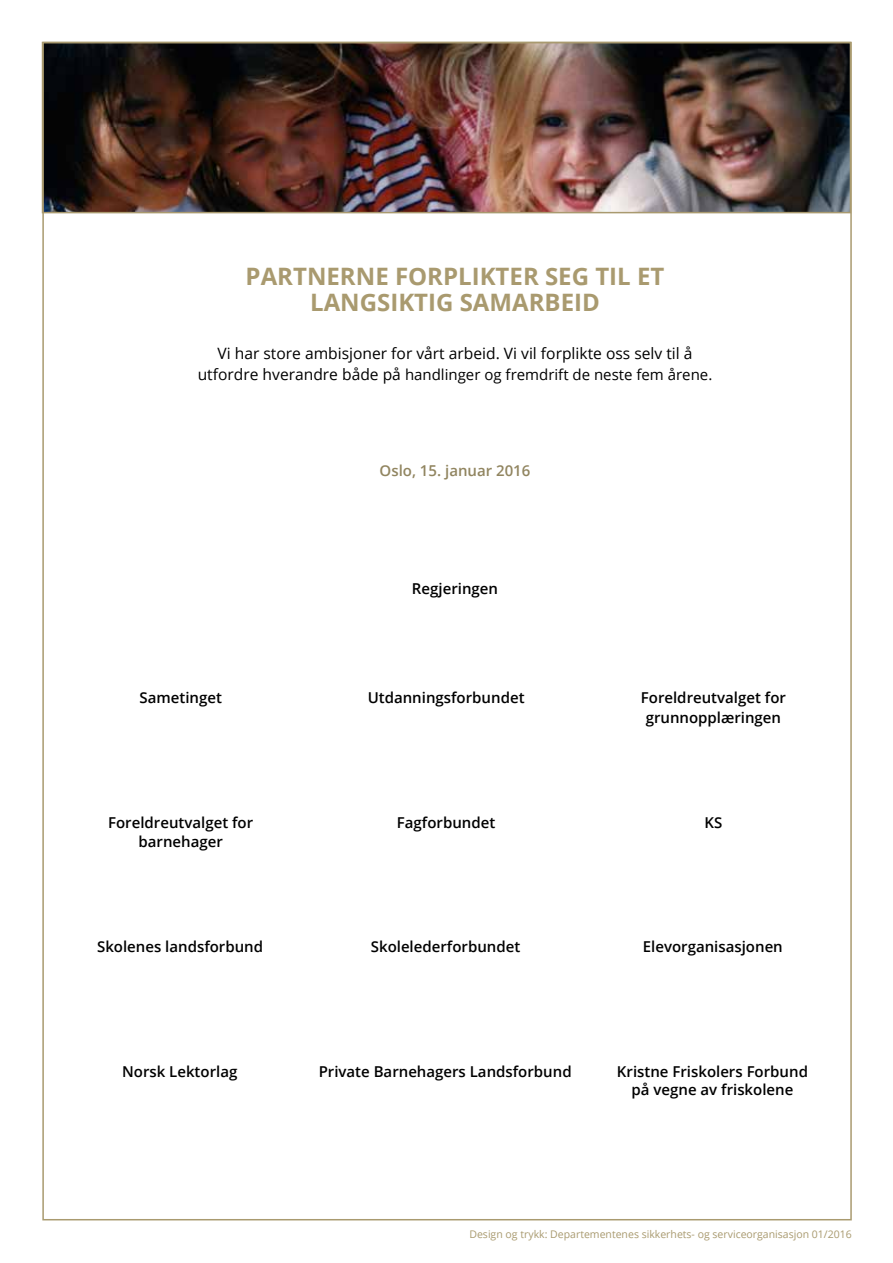
<style>
.page{position:relative;width:893px;height:1263px;background:#fff}
.page>*{position:absolute;margin:0;border:0;box-sizing:border-box;transform-origin:0 0}
.t1{font:700 24px/25.5px "Open Sans";color:#a99a6f;text-align:center}
.t2{font:15.6px "Open Sans";color:#000}
.t3{font:600 15px/19.5px "Open Sans";color:#000;text-align:center}
.t4{font:15px "Open Sans";color:#000}
.t5{font:600 15px "Open Sans";color:#918560}
.t6{font:10.5px "Open Sans";color:#a99a6f}
.s1{font-size:15.6px}
</style>
<div class="page">
<img style="left:45px;top:45px;width:803px;height:165px">
<h1 class="t1" style="left:246px;top:263px;width:420px">PARTNERNE FORPLIKTER SEG TIL ET<br>LANGSIKTIG SAMARBEID</h1>
<p class="t2" style="left:217px;top:343px;width:476px">Vi har store ambisjoner for vårt arbeid. Vi vil forplikte oss selv til å</p>
<p class="t4" style="left:198px;top:365px;width:516px"><span class="s1">utfordre hverandre både på</span> handlinger og fremdrift de neste fem årene.</p>
<p class="t5" style="left:380px;top:460px;width:152px">Oslo, 15. januar 2016</p>
<p class="t3" style="left:412px;top:578px;width:88px">Regjeringen</p>
<p class="t3" style="left:140px;top:688px;width:84px">Sametinget</p>
<p class="t3" style="left:368px;top:688px;width:158px">Utdanningsforbundet</p>
<p class="t3" style="left:641px;top:688px;width:147px">Foreldreutvalget for grunnopplæringen</p>
<p class="t3" style="left:108px;top:812px;width:147px">Foreldreutvalget for barnehager</p>
<p class="t3" style="left:397px;top:812px;width:100px">Fagforbundet</p>
<p class="t3" style="left:704px;top:812px;width:19px">KS</p>
<p class="t3" style="left:97px;top:937px;width:168px">Skolenes landsforbund</p>
<p class="t3" style="left:371px;top:937px;width:151px">Skolelederforbundet</p>
<p class="t3" style="left:643px;top:937px;width:141px">Elevorganisasjonen</p>
<p class="t3" style="left:122px;top:1061px;width:117px">Norsk Lektorlag</p>
<p class="t3" style="left:319px;top:1061px;width:254px">Private Barnehagers Landsforbund</p>
<p class="t3" style="left:617px;top:1062px;width:193px;line-height:18px">Kristne Friskolers Forbund på vegne av friskolene</p>
<p class="t6" style="left:469px;top:1227px;width:384px">Design og trykk: Departementenes sikkerhets- og serviceorganisasjon 01/2016</p>
</div>
